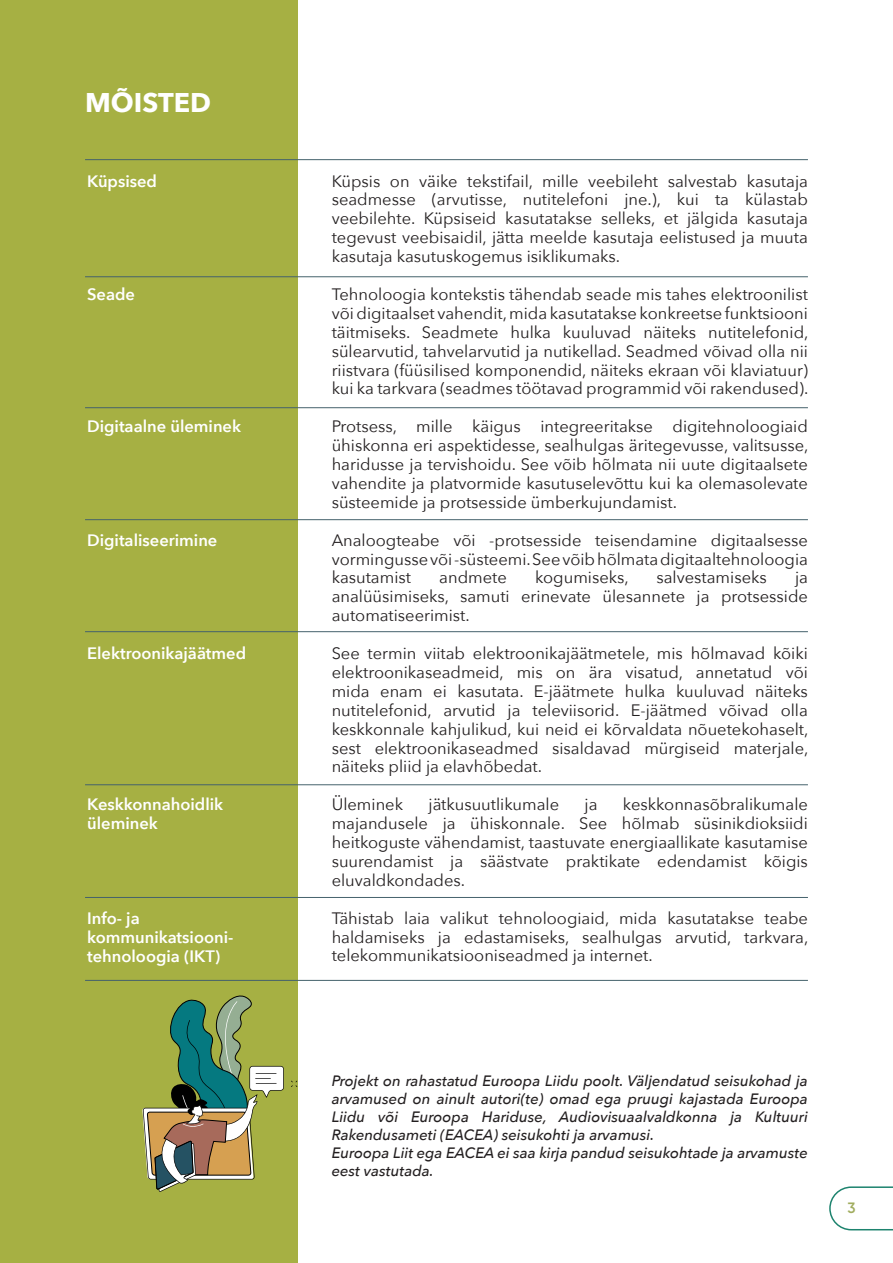
<style>
.page{position:relative;width:893px;height:1263px;background:#fff}
.page>*{position:absolute;margin:0;border:0;box-sizing:border-box;transform-origin:0 0}
.t1{font:700 27px "Avenir Next";color:#fff}
.t2{font:16.5px/18.9px "Avenir Next";color:#231f20;text-align:justify}
.t3{font:600 16.5px/18.9px "Avenir Next";color:#fff}
.t4{font:italic 500 15px/18px "Avenir Next";color:#231f20}
.t5{font:600 15px "Gilroy";color:#a1ad5f}
</style>
<div class="page">
<svg style="left:829px;top:1186px;width:64px;height:44px"></svg>
<div style="left:0;top:0;width:298px;height:1263px;background:#a6b043"></div>
<svg style="left:291px;top:1081px;width:6px;height:6px"></svg>
<svg style="left:142px;top:995px;width:142px;height:197px"></svg>
<hr style="left:85px;top:276px;width:723px;height:1px;background:#45626c">
<hr style="left:85px;top:407px;width:723px;height:1px;background:#45626c">
<hr style="left:85px;top:519px;width:723px;height:1px;background:#45626c">
<hr style="left:85px;top:631px;width:723px;height:1px;background:#45626c">
<hr style="left:85px;top:784px;width:723px;height:1px;background:#45626c">
<hr style="left:85px;top:897px;width:723px;height:1px;background:#45626c">
<hr style="left:85px;top:980px;width:723px;height:1px;background:#45626c">
<hr style="left:85px;top:159px;width:723px;height:1px;background:#45626c">
<h1 class="t1" style="left:85px;top:79px;width:127px">MÕISTED</h1>
<p class="t3" style="left:87px;top:171px;width:71px">Küpsised</p>
<p class="t3" style="left:87px;top:284px;width:49px">Seade</p>
<p class="t3" style="left:87px;top:417px;width:155px">Digitaalne üleminek</p>
<p class="t3" style="left:87px;top:530px;width:132px">Digitaliseerimine</p>
<p class="t3" style="left:87px;top:643px;width:160px">Elektroonikajäätmed</p>
<p class="t3" style="left:87px;top:795px;width:137px">Keskkonnahoidlik üleminek</p>
<p class="t3" style="left:87px;top:908px;width:148px">Info- ja kommunikatsiooni&shy;tehnoloogia (IKT)</p>
<p class="t2" style="left:332px;top:171px;width:478px">Küpsis on väike tekstifail, mille veebileht salvestab kasutaja seadmesse (arvutisse, nutitelefoni jne.), kui ta külastab veebilehte. Küpsiseid kasutatakse selleks, et jälgida kasutaja tegevust veebisaidil, jätta meelde kasutaja eelistused ja muuta kasutaja kasutuskogemus isiklikumaks.</p>
<p class="t2" style="left:332px;top:284px;width:478px">Tehnoloogia kontekstis tähendab seade mis tahes elektroonilist või digitaalset vahendit, mida kasutatakse konkreetse funktsiooni täitmiseks. Seadmete hulka kuuluvad näiteks nutitelefonid, sülearvutid, tahvelarvutid ja nutikellad. Seadmed võivad olla nii riistvara (füüsilised komponendid, näiteks ekraan või klaviatuur) kui ka tarkvara (seadmes töötavad programmid või rakendused).</p>
<p class="t2" style="left:332px;top:416px;width:478px">Protsess, mille käigus integreeritakse digitehnoloogiaid ühiskonna eri aspektidesse, sealhulgas äritegevusse, valitsusse, haridusse ja tervishoidu. See võib hõlmata nii uute digitaalsete vahendite ja platvormide kasutuselevõttu kui ka olemasolevate süsteemide ja protsesside ümberkujundamist.</p>
<p class="t2" style="left:332px;top:530px;width:478px">Analoogteabe või -protsesside teisendamine digitaalsesse vormingusse või -süsteemi. See võib hõlmata digitaaltehnoloogia kasutamist</p>
<p class="t2" style="left:439px;top:567px;width:69px">andmete</p>
<p class="t2" style="left:535px;top:567px;width:95px">kogumiseks,</p>
<p class="t2" style="left:656px;top:567px;width:112px">salvestamiseks</p>
<p class="t2" style="left:332px;top:567px;width:478px;text-indent:463px">ja analüüsimiseks, samuti erinevate ülesannete ja protsesside automatiseerimist.</p>
<p class="t2" style="left:332px;top:643px;width:478px">See termin viitab elektroonikajäätmetele, mis hõlmavad kõiki elektroonikaseadmeid, mis on ära visatud, annetatud või mida enam ei kasutata. E-jäätmete hulka kuuluvad näiteks nutitelefonid, arvutid ja televiisorid. E-jäätmed võivad olla keskkonnale kahjulikud, kui neid ei kõrvaldata nõuetekohaselt, sest elektroonikaseadmed sisaldavad mürgiseid materjale, näiteks pliid ja elavhõbedat.</p>
<p class="t2" style="left:332px;top:794px;width:73px">Üleminek</p>
<p class="t2" style="left:428px;top:794px;width:132px">jätkusuutlikumale</p>
<p class="t2" style="left:584px;top:794px;width:14px">ja</p>
<p class="t2" style="left:332px;top:794px;width:478px;text-indent:291px">keskkonnasõbralikumale majandusele ja ühiskonnale. See hõlmab süsinikdioksiidi heitkoguste vähendamist, taastuvate energiaallikate kasutamise suurendamist ja säästvate praktikate edendamist kõigis eluvaldkondades.</p>
<p class="t2" style="left:332px;top:908px;width:478px">Tähistab laia valikut tehnoloogiaid, mida kasutatakse teabe haldamiseks ja edastamiseks, sealhulgas arvutid, tarkvara, telekommunikatsiooniseadmed ja internet.</p>
<p class="t4" style="left:332px;top:1071px;width:478px">Projekt on rahastatud Euroopa Liidu poolt. Väljendatud seisukohad ja arvamused on ainult autori(te) omad ega pruugi kajastada Euroopa Liidu või Euroopa Hariduse, Audiovisuaalvaldkonna ja Kultuuri Rakendusameti (EACEA) seisukohti ja arvamusi.<br>Euroopa Liit ega EACEA ei saa kirja pandud seisukohtade ja arvamuste eest vastutada.</p>
<p class="t5" style="left:848px;top:1198px;width:10px">3</p>
</div>
